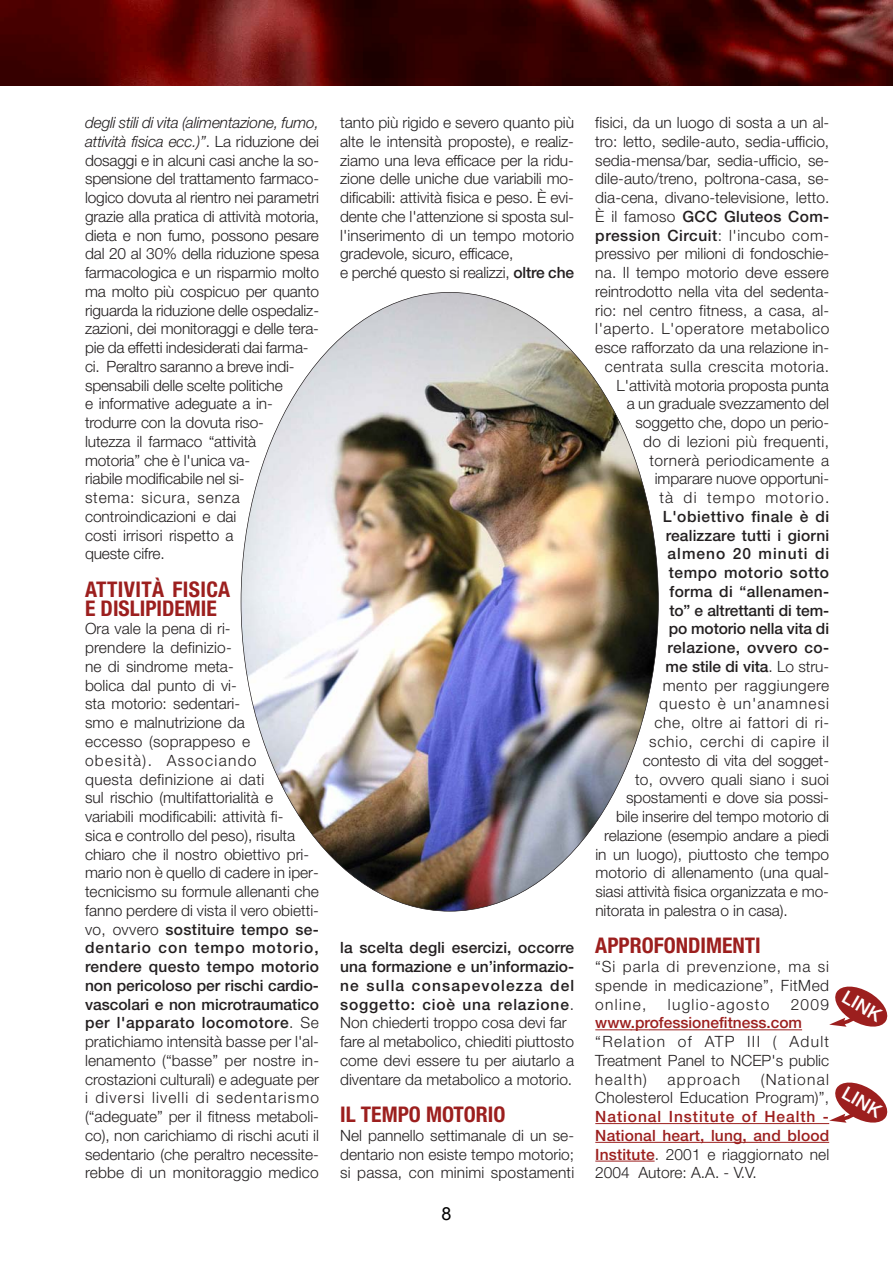
<style>
.page{position:relative;width:893px;height:1263px;background:#fff}
.page>*{position:absolute;margin:0;border:0;box-sizing:border-box;transform-origin:0 0}
.t1{font:700 condensed 21.6px/18.8px "Helvetica Neue";color:#9c1f1e}
.t2{font:500 18.6px "Helvetica Neue";color:#fff}
.t3{font:18px "Arial";color:#000}
.t4{font:300 15.6px/18.8px "Helvetica Neue";color:#231f20}
.t5{font:500 15.6px/18.8px "Helvetica Neue";letter-spacing:.01em;color:#9c1f1e;text-align:justify}
.t6{font:500 15.6px "Helvetica Neue";letter-spacing:.02em;color:#231f20}
.t7{font:500 15.6px "Helvetica Neue";letter-spacing:-.005em;color:#231f20}
.t8{font:300 15.6px "Helvetica Neue";letter-spacing:.035em;color:#231f20}
.t9{font:300 15.6px "Helvetica Neue";letter-spacing:.05em;color:#231f20}
.t10{font:300 15.6px "Helvetica Neue";letter-spacing:.085em;color:#231f20}
.t11{font:500 15.6px "Helvetica Neue";letter-spacing:.04em;color:#231f20}
.t12{font:300 15.6px "Helvetica Neue";letter-spacing:.07em;color:#231f20}
.t13{font:500 15.6px "Helvetica Neue";letter-spacing:.065em;color:#231f20}
.s1{font-style:italic}
.s2{font-weight:500}
.s3{font-weight:300}
.s4{font-weight:300;color:#231f20}
</style>
<div class="page">
<hr style="left:595px;top:1029px;width:37px;height:1px;background:#9c1f1e">
<svg style="left:631px;top:1029px;width:19px;height:1px"></svg>
<hr style="left:650px;top:1029px;width:152px;height:1px;background:#9c1f1e">
<hr style="left:595px;top:1123px;width:234px;height:1px;background:#9c1f1e">
<hr style="left:595px;top:1142px;width:234px;height:1px;background:#9c1f1e">
<hr style="left:595px;top:1161px;width:60px;height:1px;background:#9c1f1e">
<img style="left:241px;top:292px;width:417px;height:619px">
<svg style="left:829px;top:1082px;width:59px;height:42px"></svg>
<svg style="left:829px;top:986px;width:59px;height:41px"></svg>
<img style="left:0;top:0;width:893px;height:85px">
<p class="t4" style="left:85px;top:115px;width:236px"><span class="s1">degli stili di vita (alimentazione, fumo, attività fisica ecc.)”</span>. La riduzione dei dosaggi e in alcuni casi anche la so&shy;spensione del trattamento farmaco&shy;logico dovuta al rientro nei parametri grazie alla pratica di attività motoria, dieta e non fumo, possono pesare dal 20 al 30% della riduzione spesa farmacologica e un risparmio molto ma molto più cospicuo per quanto riguarda la riduzione delle ospedaliz&shy;zazioni, dei monitoraggi e delle tera&shy;pie da effetti indesiderati dai farma&shy;ci. Peraltro saranno a breve indi&shy;spensabili delle scelte politiche<br>e informative adeguate a in&shy;trodurre con la dovuta riso-<br>lutezza il farmaco “attività<br>motoria” che è l'unica va-<br>riabile modificabile nel si-<br>stema: sicura, senza controindicazioni e dai<br>costi irrisori rispetto a<br>queste cifre.</p>
<h1 class="t1" style="left:85px;top:582px;width:146px">ATTIVITÀ FISICA<br>E DISLIPIDEMIE</h1>
<p class="t4" style="left:85px;top:621px;width:236px">Ora vale la pena di ri-<br>prendere la definizio-<br>ne di sindrome meta-<br>bolica dal punto di vi-<br>sta motorio: sedentari-<br>smo e malnutrizione da<br>eccesso (soprappeso e obesità). Associando<br>questa definizione ai dati<br>sul rischio (multifattorialità e variabili modificabili: attività fi-<br>sica e controllo del peso), risulta chiaro che il nostro obiettivo pri&shy;mario non è quello di cadere in iper&shy;tecnicismo su formule allenanti che fanno perdere di vista il vero obietti&shy;vo, ovvero <span class="s2">sostituire tempo se&shy;dentario con tempo motorio, rendere questo tempo motorio non pericoloso per rischi cardio&shy;vascolari e non microtraumatico per l'apparato locomotore</span>. Se pratichiamo intensità basse per l'al&shy;lenamento (“basse” per nostre in&shy;crostazioni culturali) e adeguate per i diversi livelli di sedentarismo (“adeguate” per il fitness metaboli&shy;co), non carichiamo di rischi acuti il sedentario (che peraltro necessite&shy;rebbe di un monitoraggio medico</p>
<p class="t4" style="left:340px;top:115px;width:235px">tanto più rigido e severo quanto più alte le intensità proposte), e realiz&shy;ziamo una leva efficace per la ridu&shy;zione delle uniche due variabili mo&shy;dificabili: attività fisica e peso. È evi&shy;dente che l'attenzione si sposta sul&shy;l'inserimento di un tempo motorio gradevole, sicuro, efficace,<br>e perché questo si realizzi, <span class="s2">oltre che</span></p>
<p class="t4" style="left:340px;top:940px;width:236px"><span class="s2">la scelta degli esercizi, occorre una formazione e un’informazio&shy;ne sulla consapevolezza del soggetto: cioè una relazione</span>.<br>Non chiederti troppo cosa devi far fare al metabolico, chiediti piuttosto come devi essere tu per aiutarlo a diventare da metabolico a motorio.</p>
<h1 class="t1" style="left:340px;top:1107px;width:167px">IL TEMPO MOTORIO</h1>
<p class="t4" style="left:340px;top:1127px;width:236px;text-align:justify">Nel pannello settimanale di un se&shy;dentario non esiste tempo motorio; si passa, con minimi spostamenti</p>
<p class="t3" style="left:441px;top:1204px;width:12px">8</p>
<p class="t4" style="left:595px;top:115px;width:236px;text-align:right">fisici, da un luogo di sosta a un al&shy;tro: letto, sedile-auto, sedia-ufficio, sedia-mensa/bar, sedia-ufficio, se&shy;dile-auto/treno, poltrona-casa, se&shy;dia-cena, divano-televisione, letto.<br>È il famoso <span class="s2">GCC Gluteos Com&shy;pression Circuit</span>: l'incubo com&shy;pressivo per milioni di fondoschie&shy;na. Il tempo motorio deve essere reintrodotto nella vita del sedenta&shy;rio: nel centro fitness, a casa, al&shy;l'aperto. L'operatore metabolico esce rafforzato da una relazione in&shy;centrata sulla crescita motoria.<br>L'attività motoria proposta punta<br>a un graduale svezzamento del soggetto che, dopo un perio-<br>do di lezioni più frequenti, tornerà periodicamente a imparare nuove opportuni-<br>tà di tempo motorio.</p>
<p class="t11" style="left:663px;top:511px;width:168px">L'obiettivo finale è di</p>
<p class="t6" style="left:666px;top:530px;width:165px">realizzare tutti i giorni</p>
<p class="t13" style="left:668px;top:548px;width:163px">almeno 20 minuti di</p>
<p class="t6" style="left:669px;top:567px;width:162px">tempo motorio sotto</p>
<p class="t6" style="left:669px;top:586px;width:161px">forma di “allenamen-</p>
<p class="t7" style="left:669px;top:605px;width:161px">to” e altrettanti di tem-</p>
<p class="t7" style="left:669px;top:623px;width:162px">po motorio nella vita di</p>
<p class="t6" style="left:667px;top:642px;width:163px">relazione, ovvero co-</p>
<p class="t7" style="left:666px;top:661px;width:165px">me stile di vita<span class="s3">. Lo stru-</span></p>
<p class="t8" style="left:663px;top:680px;width:168px">mento per raggiungere</p>
<p class="t12" style="left:659px;top:698px;width:171px">questo è un'anamnesi</p>
<p class="t8" style="left:655px;top:717px;width:176px">che, oltre ai fattori di ri-</p>
<p class="t9" style="left:649px;top:736px;width:182px">schio, cerchi di capire il</p>
<p class="t4" style="left:643px;top:752px;width:188px">contesto di vita del sogget-</p>
<p class="t4" style="left:635px;top:771px;width:195px">to, ovvero quali siano i suoi</p>
<p class="t4" style="left:626px;top:790px;width:204px">spostamenti e dove sia possi-</p>
<p class="t4" style="left:616px;top:808px;width:215px">bile inserire del tempo motorio di</p>
<p class="t4" style="left:604px;top:827px;width:226px">relazione (esempio andare a piedi</p>
<p class="t4" style="left:595px;top:846px;width:235px">in un luogo), piuttosto che tempo</p>
<p class="t4" style="left:595px;top:865px;width:235px">motorio di allenamento (una qual-</p>
<p class="t4" style="left:595px;top:883px;width:235px">siasi attività fisica organizzata e mo-</p>
<p class="t4" style="left:595px;top:902px;width:194px">nitorata in palestra o in casa).</p>
<h1 class="t1" style="left:595px;top:938px;width:167px">APPROFONDIMENTI</h1>
<p class="t4" style="left:595px;top:958px;width:235px;text-align:justify">“Si parla di prevenzione, ma si spende in medicazione”, FitMed online,</p>
<p class="t10" style="left:668px;top:998px;width:103px">luglio-agosto</p>
<p class="t4" style="left:791px;top:996px;width:40px">2009</p>
<p class="t5" style="left:595px;top:1015px;width:208px">www.professionefitness.com</p>
<p class="t4" style="left:595px;top:1033px;width:235px;text-align:justify">“Relation of ATP III ( Adult Treatment Panel to NCEP's public health)</p>
<p class="t4" style="left:595px;top:1071px;width:235px;text-align:right">(National<br>Cholesterol Education Program)”,</p>
<p class="t5" style="left:595px;top:1108px;width:235px">National Institute of Health - National heart, lung, and blood Institute<span class="s4">. 2001 e riaggiornato nel 2004 Autore: A.A. - V.V.</span></p>
<p class="t10" style="left:668px;top:1073px;width:74px">approach</p>
<p class="t2" style="left:847px;top:989px;width:43px;rotate:30deg">LINK</p>
<p class="t2" style="left:847px;top:1085px;width:43px;rotate:30deg">LINK</p>
</div>
